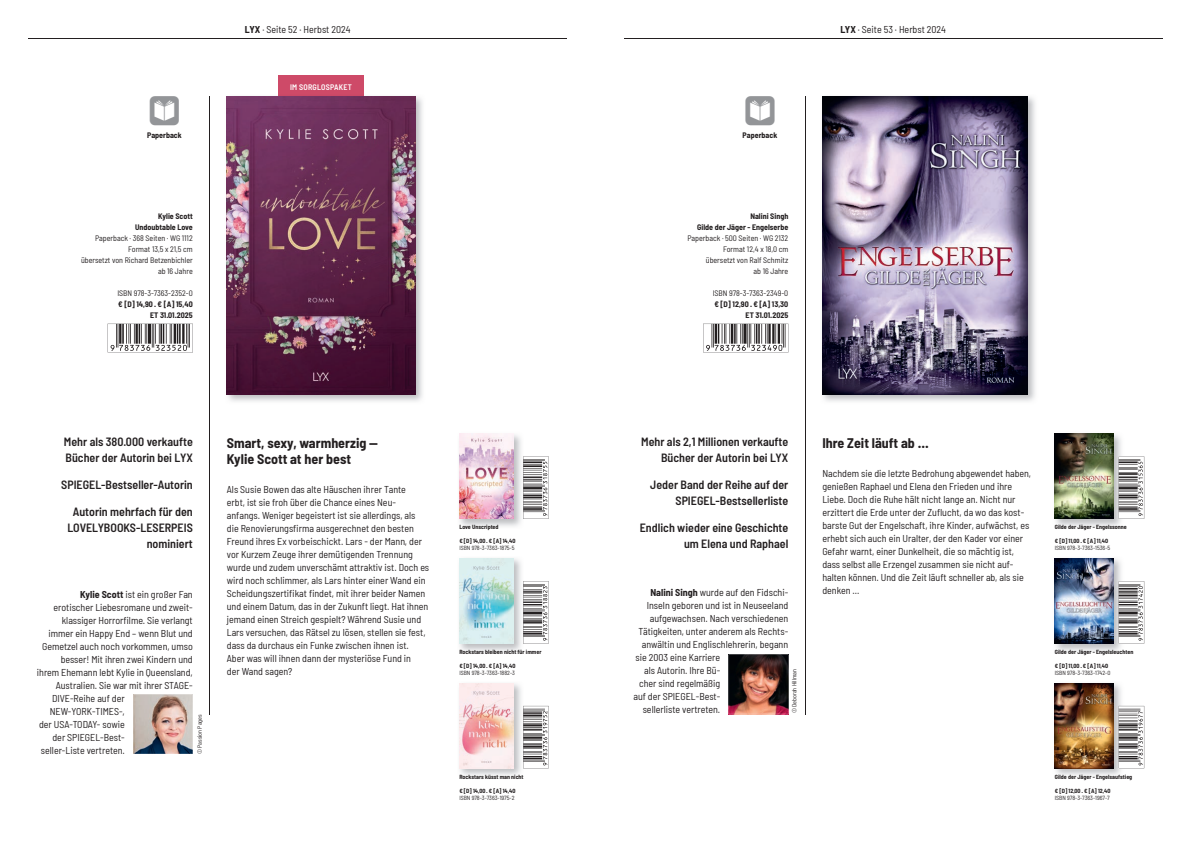
<style>
.page{position:relative;width:1191px;height:842px;background:#fff}
.page>*{position:absolute;margin:0;border:0;box-sizing:border-box;transform-origin:0 0}
.t1{font:700 semi-condensed 14px/16px "Barlow";color:#231f20}
.t2{font:600 semi-condensed 12px/16px "Barlow";color:#231f20;text-align:right}
.t3{font:semi-condensed 10px/13px "Barlow";color:#231f20}
.t4{font:semi-condensed 8px/11px "Barlow";color:#231f20;text-align:right}
.t5{font:700 semi-condensed 8px/11px "Barlow";color:#231f20;text-align:right}
.t6{font:600 semi-condensed 8px "Barlow";letter-spacing:.025em;color:#fff}
.t7{font:700 semi-condensed 6px "Barlow";color:#231f20}
.t8{font:semi-condensed 6px "Barlow";color:#231f20}
.s1{font-weight:700}
</style>
<div class="page">
<hr style="left:624px;top:38px;width:538px;height:1px;background:#231f20">
<hr style="left:805px;top:96px;width:1px;height:618px;background:#231f20">
<img style="left:822px;top:96px;width:213px;height:306px">
<img style="left:822px;top:96px;width:205px;height:298px">
<img style="left:1054px;top:558px;width:70px;height:94px">
<img style="left:1054px;top:558px;width:59px;height:85px">
<img style="left:1054px;top:683px;width:70px;height:93px">
<img style="left:1054px;top:683px;width:59px;height:85px">
<img style="left:1054px;top:433px;width:67px;height:94px">
<img style="left:1054px;top:434px;width:59px;height:85px">
<svg style="left:729px;top:655px;width:59px;height:59px;background:#663d35"></svg>
<hr style="left:28px;top:38px;width:539px;height:1px;background:#231f20">
<hr style="left:210px;top:96px;width:1px;height:618px;background:#231f20">
<svg style="left:133px;top:694px;width:60px;height:60px;background:#b3a19c"></svg>
<img style="left:459px;top:558px;width:65px;height:94px">
<img style="left:459px;top:558px;width:54px;height:85px">
<img style="left:459px;top:683px;width:65px;height:93px">
<img style="left:459px;top:683px;width:54px;height:85px">
<img style="left:459px;top:433px;width:62px;height:94px">
<img style="left:459px;top:434px;width:54px;height:85px">
<svg style="left:523px;top:706px;width:26px;height:62px"></svg>
<svg style="left:523px;top:581px;width:26px;height:62px"></svg>
<svg style="left:523px;top:456px;width:26px;height:63px"></svg>
<svg style="left:110px;top:324px;width:83px;height:28px"></svg>
<svg style="left:1118px;top:706px;width:26px;height:62px"></svg>
<svg style="left:1118px;top:581px;width:26px;height:62px"></svg>
<svg style="left:1118px;top:456px;width:26px;height:63px"></svg>
<svg style="left:703px;top:324px;width:83px;height:28px"></svg>
<div style="left:278px;top:76px;width:85px;height:34px;background:#ce4a68"></div>
<img style="left:226px;top:94px;width:197px;height:308px">
<img style="left:278px;top:94px;width:85px;height:2px">
<img style="left:227px;top:96px;width:188px;height:298px">
<p class="t5" style="left:147px;top:129px;width:36px">Paperback</p>
<p class="t5" style="left:135px;top:211px;width:59px">Kylie Scott<br>Undoubtable Love</p>
<p class="t4" style="left:81px;top:232px;width:113px">Paperback · 368 Seiten · WG 1112<br>Format 13,5 x 21,5 cm<br>übersetzt von Richard Betzenbichler ab 16 Jahre</p>
<p class="t4" style="left:117px;top:287px;width:77px">ISBN 978-3-7363-2352-0</p>
<p class="t5" style="left:118px;top:299px;width:76px">€ [D] 14,90 · € [A] 15,40<br>ET 31.01.2025</p>
<p class="t3" style="left:245px;top:22px;width:107px"><span class="s1">LYX</span> · Seite 52 · Herbst 2024</p>
<p class="t6" style="left:290px;top:81px;width:63px">IM SORGLOSPAKET</p>
<p class="t2" style="left:64px;top:433px;width:130px;text-align:left">Mehr als 380.000 verkaufte<br>Bücher der Autorin bei LYX</p>
<p class="t2" style="left:61px;top:476px;width:133px">SPIEGEL-Bestseller-Autorin</p>
<p class="t2" style="left:67px;top:503px;width:127px">Autorin mehrfach für den<br>LOVELYBOOKS-LESERPEIS nominiert</p>
<p class="t3" style="left:80px;top:587px;width:114px"><span class="s1">Kylie Scott</span> ist ein großer Fan</p>
<p class="t3" style="left:53px;top:600px;width:141px">erotischer Liebesromane und zweit-</p>
<p class="t3" style="left:62px;top:613px;width:132px">klassiger Horrorfilme. Sie verlangt</p>
<p class="t3" style="left:48px;top:626px;width:146px">immer ein Happy End – wenn Blut und</p>
<p class="t3" style="left:42px;top:639px;width:152px">Gemetzel auch noch vorkommen, umso</p>
<p class="t3" style="left:61px;top:652px;width:133px">besser! Mit ihren zwei Kindern und</p>
<p class="t3" style="left:37px;top:665px;width:157px">ihrem Ehemann lebt Kylie in Queensland,</p>
<p class="t3" style="left:56px;top:678px;width:138px">Australien. Sie war mit ihrer STAGE-</p>
<p class="t3" style="left:52px;top:691px;width:74px">DIVE-Reihe auf der</p>
<p class="t3" style="left:50px;top:704px;width:76px">NEW-YORK-TIMES-,</p>
<p class="t3" style="left:39px;top:717px;width:87px">der USA-TODAY- sowie</p>
<p class="t3" style="left:52px;top:730px;width:74px">der SPIEGEL-Best-</p>
<p class="t3" style="left:41px;top:743px;width:85px">seller-Liste vertreten.</p>
<p class="t8" style="left:195px;top:754px;width:41px;rotate:-90deg">© Passion Pages</p>
<h1 class="t1" style="left:227px;top:434px;width:153px">Smart, sexy, warmherzig —<br>Kylie Scott at her best</h1>
<p class="t3" style="left:227px;top:482px;width:204px">Als Susie Bowen das alte Häuschen ihrer Tante<br>erbt, ist sie froh über die Chance eines Neu&shy;anfangs. Weniger begeistert ist sie allerdings, als die Renovierungsfirma ausgerechnet den besten Freund ihres Ex vorbeischickt. Lars - der Mann, der vor Kurzem Zeuge ihrer demütigenden Trennung wurde und zudem unverschämt attraktiv ist. Doch es wird noch schlimmer, als Lars hinter einer Wand ein Scheidungszertifikat findet, mit ihrer beider Namen und einem Datum, das in der Zukunft liegt. Hat ihnen jemand einen Streich gespielt? Während Susie und Lars versuchen, das Rätsel zu lösen, stellen sie fest, dass da durchaus ein Funke zwischen ihnen ist.<br>Aber was will ihnen dann der mysteriöse Fund in<br>der Wand sagen?</p>
<p class="t7" style="left:459px;top:523px;width:41px">Love Unscripted</p>
<p class="t7" style="left:459px;top:537px;width:58px">€ [D] 14,00 · € [A] 14,40</p>
<p class="t8" style="left:459px;top:544px;width:57px">ISBN 978-3-7363-1875-5</p>
<p class="t7" style="left:459px;top:648px;width:84px">Rockstars bleiben nicht für immer</p>
<p class="t7" style="left:459px;top:662px;width:58px">€ [D] 14,00 · € [A] 14,40</p>
<p class="t8" style="left:459px;top:668px;width:57px">ISBN 978-3-7363-1882-3</p>
<p class="t7" style="left:459px;top:773px;width:66px">Rockstars küsst man nicht</p>
<p class="t7" style="left:459px;top:787px;width:58px">€ [D] 14,00 · € [A] 14,40</p>
<p class="t8" style="left:459px;top:793px;width:57px">ISBN 978-3-7363-1975-2</p>
<p class="t5" style="left:742px;top:129px;width:36px">Paperback</p>
<p class="t5" style="left:697px;top:211px;width:93px">Nalini Singh<br>Gilde der Jäger - Engelserbe</p>
<p class="t4" style="left:687px;top:232px;width:102px">Paperback · 500 Seiten · WG 2132<br>Format 12,4 x 18,0 cm<br>übersetzt von Ralf Schmitz<br>ab 16 Jahre</p>
<p class="t4" style="left:712px;top:287px;width:77px">ISBN 978-3-7363-2349-0</p>
<p class="t5" style="left:714px;top:299px;width:75px">€ [D] 12,90 · € [A] 13,30<br>ET 31.01.2025</p>
<p class="t3" style="left:840px;top:22px;width:107px"><span class="s1">LYX</span> · Seite 53 · Herbst 2024</p>
<p class="t2" style="left:641px;top:433px;width:149px">Mehr als 2,1 Millionen verkaufte<br>Bücher der Autorin bei LYX</p>
<p class="t2" style="left:650px;top:476px;width:139px">Jeder Band der Reihe auf der<br>SPIEGEL-Bestsellerliste</p>
<p class="t2" style="left:640px;top:519px;width:150px">Endlich wieder eine Geschichte um Elena und Raphael</p>
<p class="t3" style="left:650px;top:586px;width:139px"><span class="s1">Nalini Singh</span> wurde auf den Fidschi-</p>
<p class="t3" style="left:647px;top:599px;width:143px">Inseln geboren und ist in Neuseeland</p>
<p class="t3" style="left:649px;top:612px;width:140px">aufgewachsen. Nach verschiedenen</p>
<p class="t3" style="left:638px;top:625px;width:151px">Tätigkeiten, unter anderem als Rechts-</p>
<p class="t3" style="left:642px;top:638px;width:148px">anwältin und Englischlehrerin, begann</p>
<p class="t3" style="left:635px;top:651px;width:86px">sie 2003 eine Karriere</p>
<p class="t3" style="left:644px;top:664px;width:78px">als Autorin. Ihre Bü-</p>
<p class="t3" style="left:639px;top:677px;width:83px">cher sind regelmäßig</p>
<p class="t3" style="left:633px;top:690px;width:88px">auf der SPIEGEL-Best-</p>
<p class="t3" style="left:642px;top:703px;width:79px">sellerliste vertreten.</p>
<p class="t8" style="left:790px;top:713px;width:46px;rotate:-90deg">© Deborah Hillman</p>
<h1 class="t1" style="left:822px;top:434px;width:108px">Ihre Zeit läuft ab ...</h1>
<p class="t3" style="left:822px;top:466px;width:210px">Nachdem sie die letzte Bedrohung abgewendet haben, genießen Raphael und Elena den Frieden und ihre Liebe. Doch die Ruhe hält nicht lange an. Nicht nur erzittert die Erde unter der Zuflucht, da wo das kost&shy;barste Gut der Engelschaft, ihre Kinder, aufwächst, es erhebt sich auch ein Uralter, der den Kader vor einer Gefahr warnt, einer Dunkelheit, die so mächtig ist, dass selbst alle Erzengel zusammen sie nicht auf&shy;halten können. Und die Zeit läuft schneller ab, als sie denken ...</p>
<p class="t7" style="left:1054px;top:523px;width:73px">Gilde der Jäger - Engelssonne</p>
<p class="t7" style="left:1054px;top:537px;width:55px">€ [D] 11,00 · € [A] 11,40</p>
<p class="t8" style="left:1054px;top:544px;width:57px">ISBN 978-3-7363-1536-5</p>
<p class="t7" style="left:1054px;top:648px;width:80px">Gilde der Jäger - Engelsleuchten</p>
<p class="t7" style="left:1054px;top:662px;width:55px">€ [D] 11,00 · € [A] 11,40</p>
<p class="t8" style="left:1054px;top:668px;width:57px">ISBN 978-3-7363-1742-0</p>
<p class="t7" style="left:1054px;top:773px;width:79px">Gilde der Jäger - Engelsaufstieg</p>
<p class="t7" style="left:1054px;top:787px;width:57px">€ [D] 12,00 · € [A] 12,40</p>
<p class="t8" style="left:1054px;top:793px;width:56px">ISBN 978-3-7363-1967-7</p>
</div>
